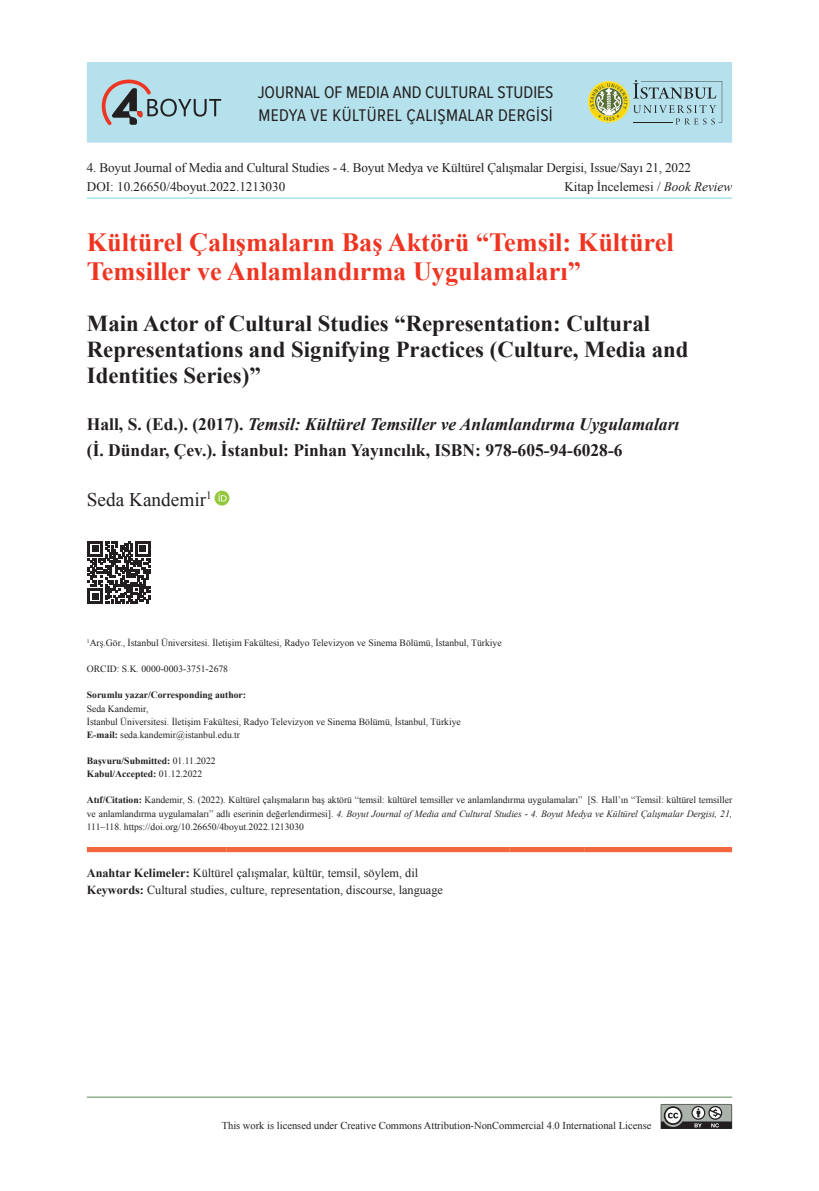
<style>
.page{position:relative;width:819px;height:1191px;background:#fff}
.page>*{position:absolute;margin:0;border:0;box-sizing:border-box;transform-origin:0 0}
.t1{font:700 26.25px/29.8px "Times New Roman";color:#ef3522}
.t2{font:700 22.75px/26.2px "Times New Roman";color:#231f20}
.t3{font:19.25px "Times New Roman";color:#231f20}
.t4{font:700 17.5px/26.2px "Times New Roman";color:#231f20}
.t5{font:17.5px/22.8px "Proxima Nova Cond";color:#231f20}
.t6{font:13.12px/19.1px "Times New Roman";letter-spacing:-.01em;color:#231f20}
.t7{font:12.25px/16.6px "Times New Roman";color:#231f20}
.t8{font:10.5px "Times New Roman";color:#231f20}
.t9{font:9.62px/13.1px "Times New Roman";color:#231f20}
.t10{font:700 9.62px/13.1px "Times New Roman";color:#231f20}
.s1{font-style:italic}
.s2{font-weight:700}
.s3{font-weight:400}
</style>
<div class="page">
<div style="left:87px;top:62px;width:645px;height:81px;background:#b4e1eb"></div>
<hr style="left:87px;top:198px;width:139px;height:1px;background:#80d1de">
<hr style="left:226px;top:198px;width:283px;height:1px;background:#80d1de">
<hr style="left:509px;top:198px;width:75px;height:1px;background:#80d1de">
<hr style="left:584px;top:198px;width:148px;height:1px;background:#80d1de">
<div style="left:87px;top:847px;width:139px;height:5px;background:#f26640"></div>
<div style="left:226px;top:847px;width:283px;height:5px;background:#f26640"></div>
<div style="left:509px;top:847px;width:75px;height:5px;background:#f26640"></div>
<div style="left:584px;top:847px;width:148px;height:5px;background:#f26640"></div>
<svg style="left:102px;top:79px;width:119px;height:46px;background:#a1b9bf"></svg>
<svg style="left:588px;top:80px;width:134px;height:45px;background:#aac7b6"></svg>
<svg style="left:214px;top:490px;width:15px;height:15px"></svg>
<svg style="left:218px;top:493px;width:8px;height:8px"></svg>
<svg style="left:88px;top:541px;width:62px;height:62px"></svg>
<hr style="left:87px;top:1096px;width:645px;height:1px;background:#5d875a">
<svg style="left:660px;top:1104px;width:72px;height:25px;background:#818280"></svg>
<h3 class="t5" style="left:258px;top:80px;width:297px">JOURNAL OF MEDIA AND CULTURAL STUDIES<br>MEDYA VE KÜLTÜREL ÇALIŞMALAR DERGİSİ</h3>
<h3 class="t6" style="left:87px;top:157px;width:605px">4. Boyut Journal of Media and Cultural Studies - 4. Boyut Medya ve Kültürel Çalışmalar Dergisi, Issue/Sayı 21, 2022<br>DOI: 10.26650/4boyut.2022.1213030</h3>
<h3 class="t6" style="left:564px;top:176px;width:169px">Kitap İncelemesi / <span class="s1">Book Review</span></h3>
<h1 class="t1" style="left:87px;top:226px;width:588px">Kültürel Çalışmaların Baş Aktörü “Temsil: Kültürel<br>Temsiller ve Anlamlandırma Uygulamaları”</h1>
<h2 class="t2" style="left:87px;top:309px;width:603px">Main Actor of Cultural Studies “Representation: Cultural<br>Representations and Signifying Practices (Culture, Media and<br>Identities Series)”</h2>
<h3 class="t4" style="left:87px;top:410px;width:594px">Hall, S. (Ed.). (2017). <span class="s1">Temsil: Kültürel Temsiller ve Anlamlandırma Uygulamaları </span>(İ. Dündar, Çev.). İstanbul: Pinhan Yayıncılık, ISBN: 978-605-94-6028-6</h3>
<h3 class="t3" style="left:87px;top:486px;width:126px">Seda Kandemir<sup>1</sup></h3>
<p class="t9" style="left:87px;top:636px;width:416px"><sup>1</sup>Arş.Gör., İstanbul Üniversitesi. İletişim Fakültesi, Radyo Televizyon ve Sinema Bölümü, İstanbul, Türkiye</p>
<p class="t9" style="left:87px;top:662px;width:143px">ORCID: S.K. 0000-0003-3751-2678</p>
<p class="t10" style="left:87px;top:688px;width:161px">Sorumlu yazar/Corresponding author:</p>
<p class="t9" style="left:87px;top:701px;width:375px">Seda Kandemir,<br>İstanbul Üniversitesi. İletişim Fakültesi, Radyo Televizyon ve Sinema Bölümü, İstanbul, Türkiye<br><span class="s2">E-mail:</span> seda.kandemir@istanbul.edu.tr</p>
<p class="t10" style="left:87px;top:754px;width:130px">Başvuru/Submitted: <span class="s3">01.11.2022<br></span>Kabul/Accepted: <span class="s3">01.12.2022</span></p>
<p class="t9" style="left:87px;top:793px;width:646px;text-align:justify"><span class="s2">Atıf/Citation:</span> Kandemir, S. (2022). Kültürel çalışmaların baş aktörü “temsil: kültürel temsiller ve anlamlandırma uygulamaları” [S. Hall’ın “Temsil: kültürel temsiller ve anlamlandırma uygulamaları” adlı eserinin değerlendirmesi]. <span class="s1">4. Boyut Journal of Media and Cultural Studies - 4. Boyut Medya ve Kültürel Çalışmalar Dergisi, 21, </span>111–118. https://doi.org/10.26650/4boyut.2022.1213030</p>
<p class="t7" style="left:87px;top:864px;width:357px"><span class="s2">Anahtar Kelimeler:</span> Kültürel çalışmalar, kültür, temsil, söylem, dil<br><span class="s2">Keywords:</span> Cultural studies, culture, representation, discourse, language</p>
<p class="t8" style="left:222px;top:1118px;width:431px">This work is licensed under Creative Commons Attribution-NonCommercial 4.0 International License</p>
</div>
